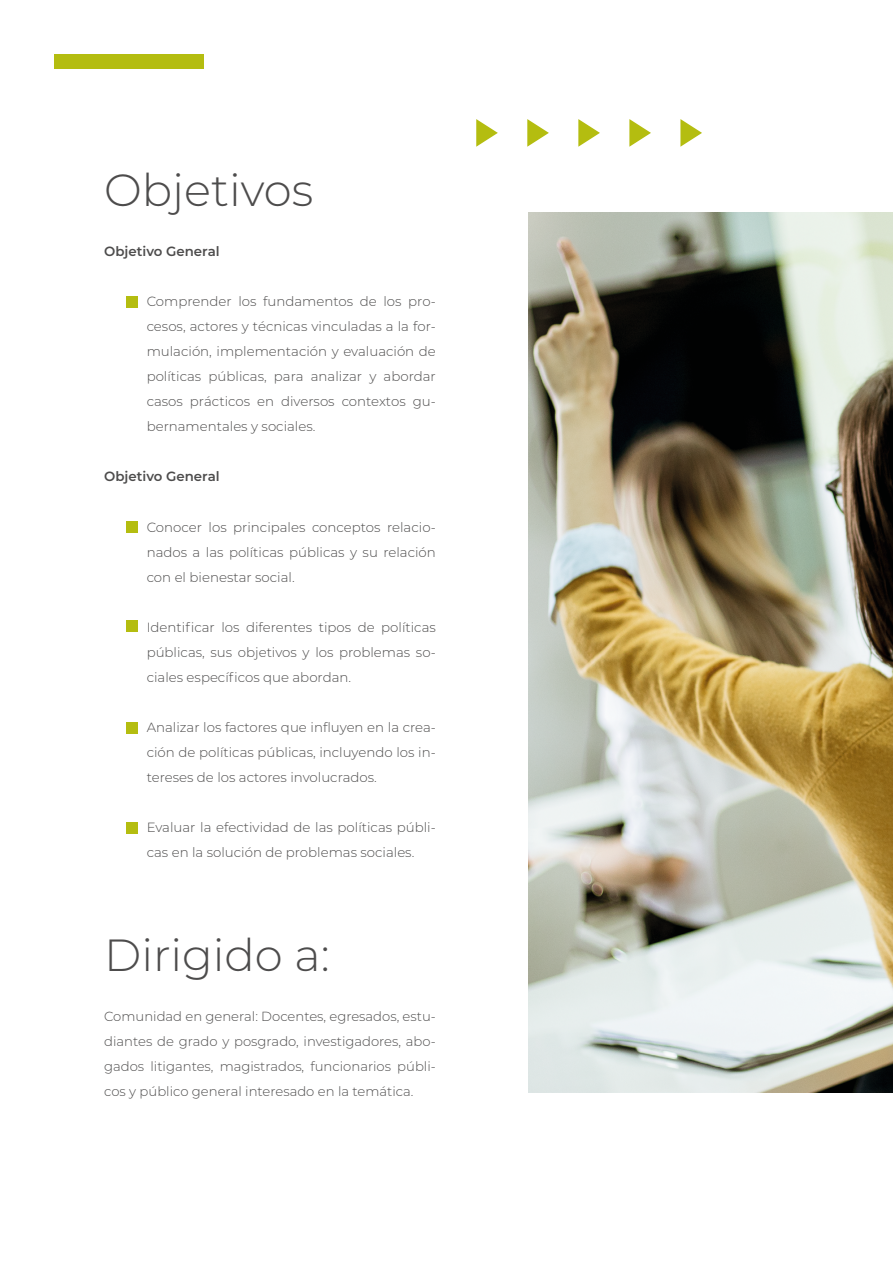
<style>
.page{position:relative;width:893px;height:1263px;background:#fff}
.page>*{position:absolute;margin:0;border:0;box-sizing:border-box;transform-origin:0 0}
.t1{font:300 45px "Montserrat";color:#4d4c4c}
.t2{font:300 13.35px/25px "Montserrat";color:#4d4c4c;text-align:justify}
.t3{font:600 13.35px "Montserrat";color:#4d4c4c}
.t4{font:300 13.2px/25px "Montserrat";color:#4d4c4c;text-align:justify}
</style>
<div class="page">
<div style="left:54px;top:54px;width:149px;height:14px;background:#b4bd10"></div>
<img style="left:528px;top:213px;width:365px;height:880px">
<svg style="left:476px;top:119px;width:22px;height:28px"></svg>
<svg style="left:527px;top:119px;width:22px;height:28px"></svg>
<svg style="left:578px;top:119px;width:22px;height:28px"></svg>
<svg style="left:629px;top:119px;width:22px;height:28px"></svg>
<svg style="left:680px;top:119px;width:22px;height:28px"></svg>
<div style="left:126px;top:296px;width:11px;height:11px;background:#b4bd10"></div>
<div style="left:126px;top:620px;width:11px;height:11px;background:#b4bd10"></div>
<div style="left:126px;top:722px;width:11px;height:11px;background:#b4bd10"></div>
<div style="left:126px;top:822px;width:11px;height:11px;background:#b4bd10"></div>
<div style="left:126px;top:522px;width:11px;height:11px;background:#b4bd10"></div>
<h1 class="t1" style="left:104px;top:160px;width:211px">Objetivos</h1>
<p class="t3" style="left:104px;top:242px;width:117px">Objetivo General</p>
<p class="t2" style="left:147px;top:289px;width:291px">Comprender los fundamentos de los pro&shy;cesos, actores y técnicas vinculadas a la for&shy;mulación, implementación y evaluación de políticas públicas, para analizar y abordar casos prácticos en diversos contextos gu&shy;bernamentales y sociales.</p>
<p class="t3" style="left:104px;top:467px;width:117px">Objetivo General</p>
<p class="t2" style="left:147px;top:514px;width:291px">Conocer los principales conceptos relacio&shy;nados a las políticas públicas y su relación con el bienestar social.</p>
<p class="t2" style="left:147px;top:614px;width:291px">Identificar los diferentes tipos de políticas públicas, sus objetivos y los problemas so&shy;ciales específicos que abordan.</p>
<p class="t2" style="left:147px;top:714px;width:291px">Analizar los factores que influyen en la crea&shy;ción de políticas públicas, incluyendo los in&shy;tereses de los actores involucrados.</p>
<p class="t2" style="left:147px;top:814px;width:291px">Evaluar la efectividad de las políticas públi&shy;cas en la solución de problemas sociales.</p>
<h1 class="t1" style="left:104px;top:924px;width:227px">Dirigido a:</h1>
<p class="t4" style="left:104px;top:1003px;width:333px">Comunidad en general: Docentes, egresados, estu&shy;diantes de grado y posgrado, investigadores, abo&shy;gados litigantes, magistrados, funcionarios públi&shy;cos y público general interesado en la temática.</p>
</div>
